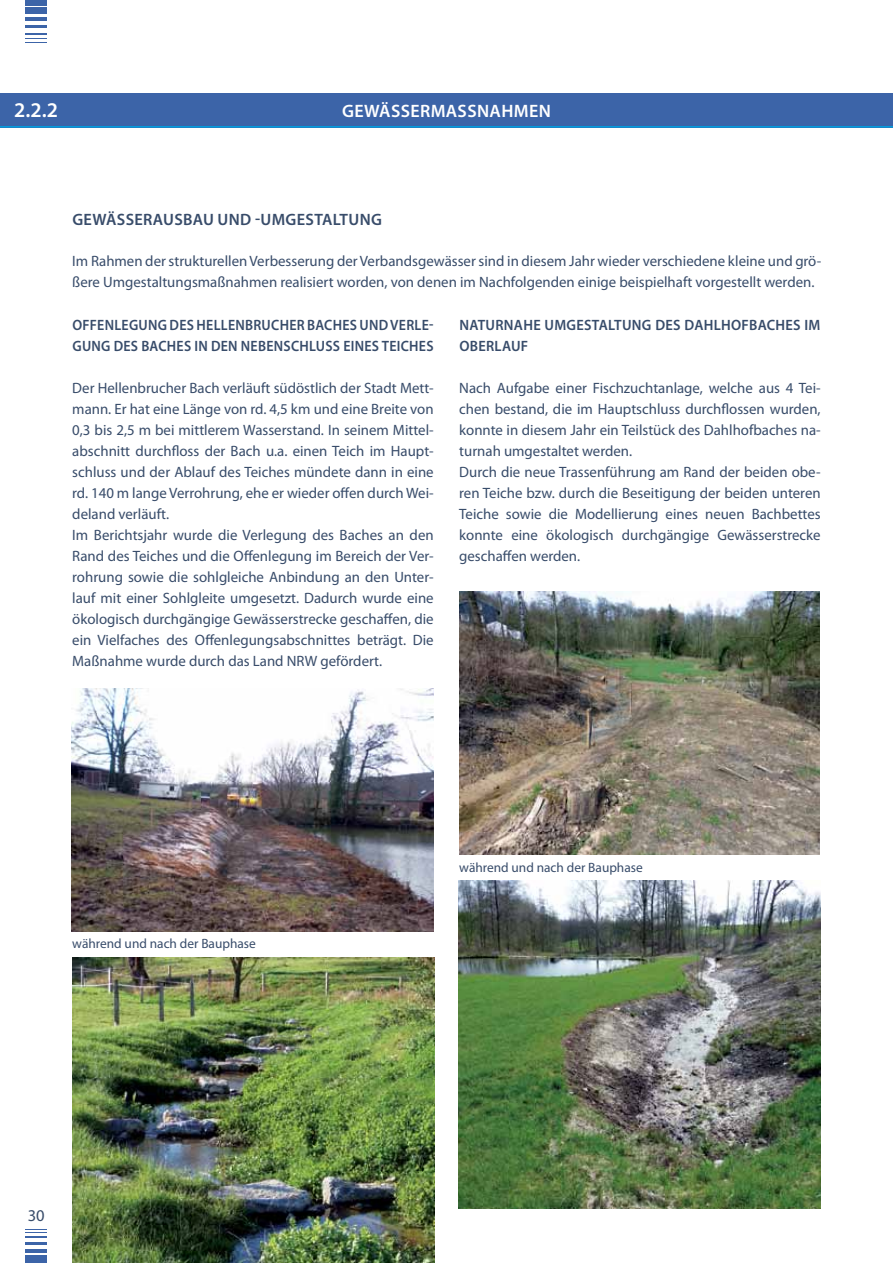
<style>
.page{position:relative;width:893px;height:1263px;background:#fff}
.page>*{position:absolute;margin:0;border:0;box-sizing:border-box;transform-origin:0 0}
.t1{font:600 21px "Myriad Pro";color:#fff}
.t2{font:600 18px "Myriad Pro";letter-spacing:.02em;color:#fff}
.t3{font:600 16.5px "Myriad Pro";letter-spacing:.02em;color:#384c6a}
.t4{font:16.5px "Myriad Pro";color:#384c6a}
.t5{font:15px/21px "Myriad Pro";color:#384c6a}
.t6{font:600 15px/21px "Myriad Pro";letter-spacing:.02em;color:#384c6a;scale:.93 1}
.t7{font:600 15px/21px "Myriad Pro";letter-spacing:.02em;color:#384c6a;scale:.96 1}
.t8{font:13.5px "Myriad Pro";color:#384c6a}
</style>
<div class="page">
<div style="left:0;top:94px;width:893px;height:34px;background:#3c64a8"></div>
<hr style="left:0;top:126px;width:893px;height:2px;background:#00a0e0">
<hr style="left:26px;top:1249px;width:21px;height:3px;background:#3c64a8">
<hr style="left:26px;top:1236px;width:21px;height:2px;background:#3c64a8">
<svg style="left:26px;top:1229px;width:21px;height:4px"></svg>
<hr style="left:26px;top:1242px;width:21px;height:3px;background:#3c64a8">
<div style="left:26px;top:1256px;width:21px;height:7px;background:#3c64a8"></div>
<hr style="left:26px;top:17px;width:21px;height:4px;background:#3c64a8">
<hr style="left:26px;top:33px;width:21px;height:2px;background:#3c64a8">
<svg style="left:26px;top:38px;width:21px;height:5px"></svg>
<hr style="left:26px;top:25px;width:21px;height:3px;background:#3c64a8">
<div style="left:26px;top:0;width:21px;height:5px;background:#3c64a8"></div>
<div style="left:26px;top:8px;width:21px;height:6px;background:#3c64a8"></div>
<img style="left:72px;top:689px;width:361px;height:242px">
<img style="left:72px;top:957px;width:362px;height:306px">
<img style="left:459px;top:591px;width:361px;height:264px">
<img style="left:459px;top:880px;width:362px;height:329px">
<h1 class="t1" style="left:14px;top:96px;width:45px">2.2.2</h1>
<p class="t2" style="left:342px;top:99px;width:210px">GEWÄSSERMASSNAHMEN</p>
<p class="t3" style="left:72px;top:209px;width:311px">GEWÄSSERAUSBAU UND -UMGESTALTUNG</p>
<p class="t5" style="left:72px;top:251px;width:750px">Im Rahmen der strukturellen Verbesserung der Verbandsgewässer sind in diesem Jahr wieder verschiedene kleine und grö&shy;ßere Umgestaltungsmaßnahmen realisiert worden, von denen im Nachfolgenden einige beispielhaft vorgestellt werden.</p>
<p class="t6" style="left:72px;top:314px;width:390px">OFFENLEGUNG DES HELLENBRUCHER BACHES UND VERLE-<br>GUNG DES BACHES IN DEN NEBENSCHLUSS EINES TEICHES</p>
<p class="t5" style="left:72px;top:377px;width:363px">Der Hellenbrucher Bach verläuft südöstlich der Stadt Mett&shy;mann. Er hat eine Länge von rd. 4,5 km und eine Breite von 0,3 bis 2,5 m bei mittlerem Wasserstand. In seinem Mittel&shy;abschnitt durchfloss der Bach u.a. einen Teich im Haupt&shy;schluss und der Ablauf des Teiches mündete dann in eine rd. 140 m lange Verrohrung, ehe er wieder offen durch Wei&shy;deland verläuft.<br>Im Berichtsjahr wurde die Verlegung des Baches an den Rand des Teiches und die Offenlegung im Bereich der Ver&shy;rohrung sowie die sohlgleiche Anbindung an den Unter&shy;lauf mit einer Sohlgleite umgesetzt. Dadurch wurde eine ökologisch durchgängige Gewässerstrecke geschaffen, die ein Vielfaches des Offenlegungsabschnittes beträgt. Die Maßnahme wurde durch das Land NRW gefördert.</p>
<p class="t7" style="left:459px;top:314px;width:376px">NATURNAHE UMGESTALTUNG DES DAHLHOFBACHES IM<br>OBERLAUF</p>
<p class="t5" style="left:459px;top:377px;width:363px">Nach Aufgabe einer Fischzuchtanlage, welche aus 4 Tei&shy;chen bestand, die im Hauptschluss durchflossen wurden, konnte in diesem Jahr ein Teilstück des Dahlhofbaches na&shy;turnah umgestaltet werden.<br>Durch die neue Trassenführung am Rand der beiden obe&shy;ren Teiche bzw. durch die Beseitigung der beiden unteren Teiche sowie die Modellierung eines neuen Bachbettes konnte eine ökologisch durchgängige Gewässerstrecke geschaffen werden.</p>
<p class="t8" style="left:72px;top:935px;width:185px">während und nach der Bauphase</p>
<p class="t8" style="left:459px;top:859px;width:185px">während und nach der Bauphase</p>
<p class="t4" style="left:28px;top:1205px;width:18px">30</p>
</div>
